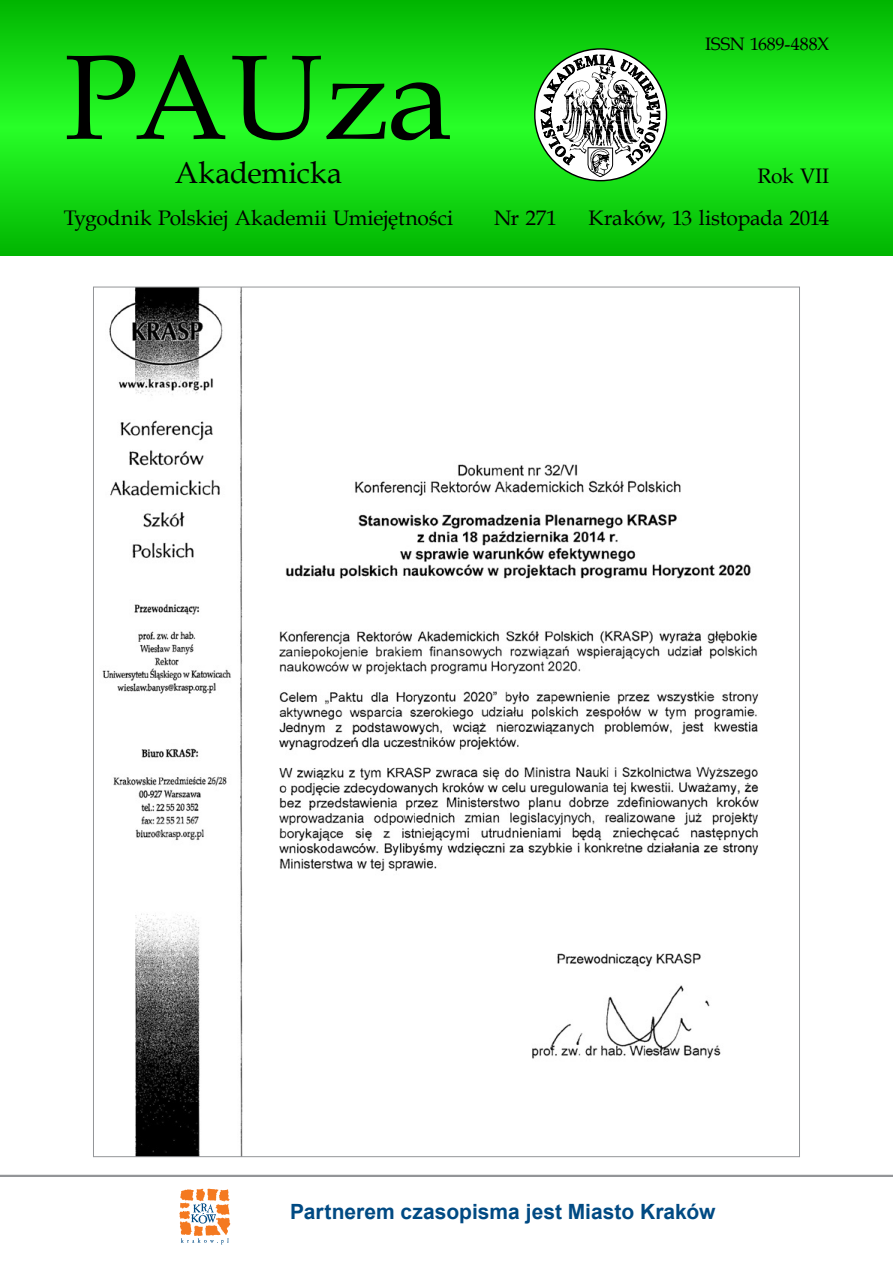
<style>
.page{position:relative;width:893px;height:1263px;background:#fff}
.page>*{position:absolute;margin:0;border:0;box-sizing:border-box;transform-origin:0 0}
.t1{font:120px "Book Antiqua";letter-spacing:-.01em;color:#000}
.t2{font:30px "Book Antiqua";color:#000}
.t3{font:21px/41.4px "Book Antiqua";letter-spacing:-.01em;color:#000;text-align:right}
.t4{font:700 21px "Arial";color:#004a83}
.t5{font:18px "Book Antiqua";letter-spacing:-.005em;color:#000}
</style>
<div class="page">
<svg style="left:0;top:0;width:893px;height:255px;background:#13d813"></svg>
<svg style="left:535px;top:49px;width:131px;height:132px"></svg>
<svg style="left:540px;top:46px;width:120px;height:131px"></svg>
<hr style="left:0;top:1175px;width:893px;height:2px;background:#939598">
<svg style="left:179px;top:1189px;width:51px;height:55px"></svg>
<img style="left:102px;top:289px;width:657px;height:866px">
<h1 class="t1" style="left:64px;top:14px;width:390px">PAUza</h1>
<h2 class="t2" style="left:175px;top:152px;width:169px">Akademicka</h2>
<p class="t3" style="left:64px;top:197px;width:391px">Tygodnik Polskiej Akademii Umiejętności</p>
<p class="t3" style="left:494px;top:197px;width:64px">Nr 271</p>
<p class="t5" style="left:705px;top:32px;width:126px">ISSN 1689-488X</p>
<p class="t3" style="left:589px;top:155px;width:242px">Rok VII<br>Kraków, 13 listopada 2014</p>
<p class="t4" style="left:290px;top:1196px;width:427px">Partnerem czasopisma jest Miasto Kraków</p>
</div>
